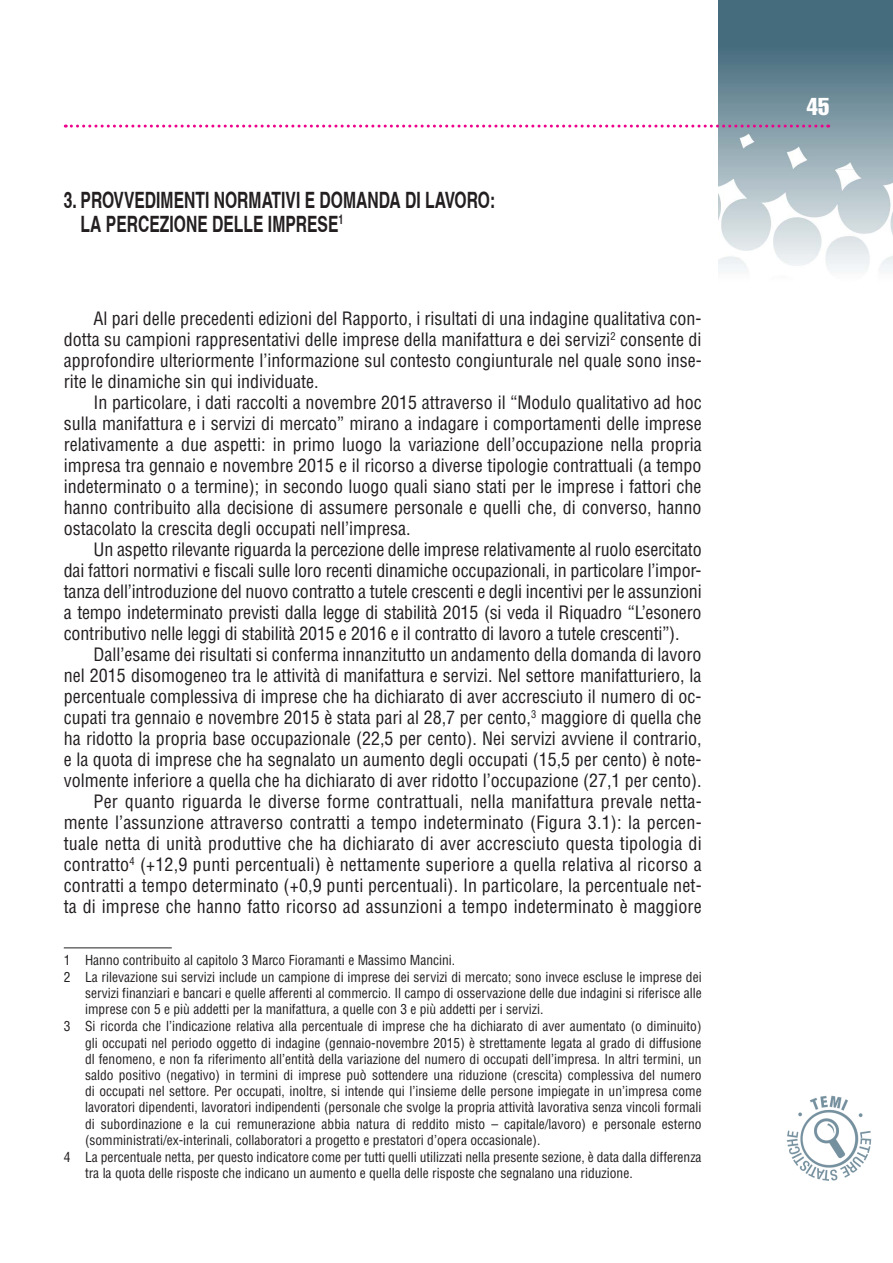
<style>
.page{position:relative;width:893px;height:1263px;background:#fff}
.page>*{position:absolute;margin:0;border:0;box-sizing:border-box;transform-origin:0 0}
.t1{font:24px "Helvetica LT Std Comp";color:#fff}
.t2{font:700 condensed 22.5px/24px "Helvetica";color:#231f20;scale:.85 1}
.t3{font:condensed 18px/21px "Helvetica LT Std";color:#231f20;text-align:justify}
.t4{font:condensed 13.5px "Helvetica LT Std";color:#231f20}
</style>
<div class="page">
<img style="left:719px;top:0;width:174px;height:271px">
<svg style="left:65px;top:125px;width:764px;height:3px"></svg>
<img style="left:787px;top:1095px;width:85px;height:85px">
<hr style="left:64px;top:947px;width:108px;height:1px;background:#231f20">
<p class="t2" style="left:81px;top:188px;width:489px;text-indent:-17px">3. PROVVEDIMENTI NORMATIVI E DOMANDA DI LAVORO:<br>LA PERCEZIONE DELLE IMPRESE<sup>1</sup></p>
<p class="t3" style="left:64px;top:308px;width:639px;text-indent:30px">Al pari delle precedenti edizioni del Rapporto, i risultati di una indagine qualitativa con&shy;dotta su campioni rappresentativi delle imprese della manifattura e dei servizi<sup>2</sup> consente di approfondire ulteriormente l’informazione sul contesto congiunturale nel quale sono inse&shy;rite le dinamiche sin qui individuate.</p>
<p class="t3" style="left:64px;top:392px;width:639px;text-indent:30px">In particolare, i dati raccolti a novembre 2015 attraverso il “Modulo qualitativo ad hoc sulla manifattura e i servizi di mercato” mirano a indagare i comportamenti delle imprese relativamente a due aspetti: in primo luogo la variazione dell’occupazione nella propria impresa tra gennaio e novembre 2015 e il ricorso a diverse tipologie contrattuali (a tempo indeterminato o a termine); in secondo luogo quali siano stati per le imprese i fattori che hanno contribuito alla decisione di assumere personale e quelli che, di converso, hanno ostacolato la crescita degli occupati nell’impresa.</p>
<p class="t3" style="left:64px;top:539px;width:639px;text-indent:30px">Un aspetto rilevante riguarda la percezione delle imprese relativamente al ruolo esercitato dai fattori normativi e fiscali sulle loro recenti dinamiche occupazionali, in particolare l’impor&shy;tanza dell’introduzione del nuovo contratto a tutele crescenti e degli incentivi per le assunzioni a tempo indeterminato previsti dalla legge di stabilità 2015 (si veda il Riquadro “L’esonero contributivo nelle leggi di stabilità 2015 e 2016 e il contratto di lavoro a tutele crescenti”).</p>
<p class="t3" style="left:64px;top:644px;width:639px;text-align:right">Dall’esame dei risultati si conferma innanzitutto un andamento della domanda di lavoro<br>nel 2015 disomogeneo tra le attività di manifattura e servizi. Nel settore manifatturiero, la percentuale complessiva di imprese che ha dichiarato di aver accresciuto il numero di oc&shy;cupati tra gennaio e novembre 2015 è stata pari al 28,7 per cento,<sup>3</sup> maggiore di quella che ha ridotto la propria base occupazionale (22,5 per cento). Nei servizi avviene il contrario, e la quota di imprese che ha segnalato un aumento degli occupati (15,5 per cento) è note&shy;volmente inferiore a quella che ha dichiarato di aver ridotto l’occupazione (27,1 per cento).<br>Per quanto riguarda le diverse forme contrattuali, nella manifattura prevale netta&shy;mente l’assunzione attraverso contratti a tempo indeterminato (Figura 3.1): la percen&shy;tuale netta di unità produttive che ha dichiarato di aver accresciuto questa tipologia di contratto<sup>4</sup> (+12,9 punti percentuali) è nettamente superiore a quella relativa al ricorso a contratti a tempo determinato (+0,9 punti percentuali). In particolare, la percentuale net&shy;ta di imprese che hanno fatto ricorso ad assunzioni a tempo indeterminato è maggiore</p>
<p class="t4" style="left:64px;top:951px;width:393px">1 Hanno contribuito al capitolo 3 Marco Fioramanti e Massimo Mancini.</p>
<p class="t4" style="left:64px;top:968px;width:639px">2 La rilevazione sui servizi include un campione di imprese dei servizi di mercato; sono invece escluse le imprese dei</p>
<p class="t4" style="left:85px;top:985px;width:618px">servizi finanziari e bancari e quelle afferenti al commercio. Il campo di osservazione delle due indagini si riferisce alle</p>
<p class="t4" style="left:85px;top:1001px;width:460px">imprese con 5 e più addetti per la manifattura, a quelle con 3 e più addetti per i servizi.</p>
<p class="t4" style="left:64px;top:1018px;width:639px">3 Si ricorda che l’indicazione relativa alla percentuale di imprese che ha dichiarato di aver aumentato (o diminuito)</p>
<p class="t4" style="left:85px;top:1034px;width:618px">gli occupati nel periodo oggetto di indagine (gennaio-novembre 2015) è strettamente legata al grado di diffusione</p>
<p class="t4" style="left:85px;top:1050px;width:618px">dl fenomeno, e non fa riferimento all’entità della variazione del numero di occupati dell’impresa. In altri termini, un</p>
<p class="t4" style="left:85px;top:1066px;width:618px">saldo positivo (negativo) in termini di imprese può sottendere una riduzione (crescita) complessiva del numero</p>
<p class="t4" style="left:85px;top:1083px;width:618px">di occupati nel settore. Per occupati, inoltre, si intende qui l’insieme delle persone impiegate in un’impresa come</p>
<p class="t4" style="left:85px;top:1099px;width:618px">lavoratori dipendenti, lavoratori indipendenti (personale che svolge la propria attività lavorativa senza vincoli formali</p>
<p class="t4" style="left:85px;top:1115px;width:618px">di subordinazione e la cui remunerazione abbia natura di reddito misto – capitale/lavoro) e personale esterno</p>
<p class="t4" style="left:85px;top:1131px;width:457px">(somministrati/ex-interinali, collaboratori a progetto e prestatori d’opera occasionale).</p>
<p class="t4" style="left:64px;top:1148px;width:639px">4 La percentuale netta, per questo indicatore come per tutti quelli utilizzati nella presente sezione, è data dalla differenza</p>
<p class="t4" style="left:85px;top:1164px;width:549px">tra la quota delle risposte che indicano un aumento e quella delle risposte che segnalano una riduzione.</p>
<h1 class="t1" style="left:807px;top:91px;width:24px">45</h1>
</div>
